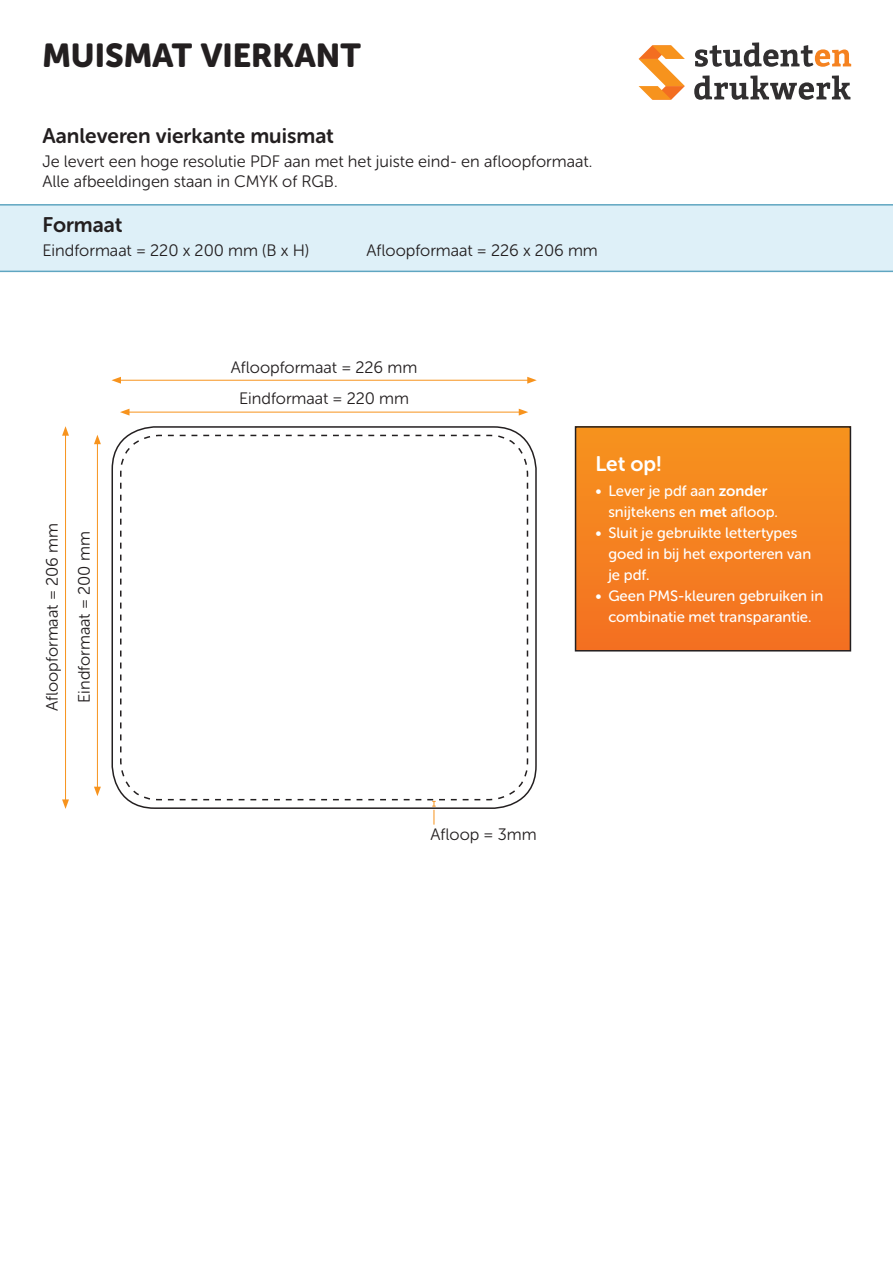
<style>
.page{position:relative;width:893px;height:1263px;background:#fff}
.page>*{position:absolute;margin:0;border:0;box-sizing:border-box;transform-origin:0 0}
.Titel{font:33px "Museo Sans Rounded 900";color:#231f20}
.Kop_1{font:21px "Museo Sans Rounded 700";color:#231f20}
.Kop_1-2{font:21px "Museo Sans Rounded 700";color:#fff}
.Tekst{font:16.5px "Museo Sans Rounded 300";color:#231f20}
.t1{font:15px/21px "Museo Sans Rounded 500";color:#fff}
.s1{font-family:"Museo Sans Rounded 700"}
</style>
<div class="page">
<hr style="left:127px;top:412px;width:394px;height:1px;background:#f7931d">
<svg style="left:120px;top:409px;width:9px;height:7px"></svg>
<svg style="left:519px;top:409px;width:9px;height:7px"></svg>
<hr style="left:119px;top:380px;width:411px;height:1px;background:#f7931d">
<svg style="left:112px;top:377px;width:9px;height:7px"></svg>
<svg style="left:527px;top:377px;width:10px;height:7px"></svg>
<hr style="left:97px;top:442px;width:1px;height:347px;background:#f7931d">
<svg style="left:94px;top:435px;width:7px;height:9px"></svg>
<svg style="left:94px;top:787px;width:7px;height:9px"></svg>
<hr style="left:65px;top:433px;width:1px;height:369px;background:#f7931d">
<svg style="left:62px;top:426px;width:7px;height:10px"></svg>
<svg style="left:62px;top:799px;width:7px;height:10px"></svg>
<svg style="left:639px;top:45px;width:46px;height:55px"></svg>
<svg style="left:695px;top:42px;width:156px;height:25px"></svg>
<svg style="left:694px;top:75px;width:156px;height:25px"></svg>
<div style="left:0;top:204px;width:893px;height:68px;background:#def0f8"></div>
<div style="left:575px;top:427px;width:275px;height:224px;background:linear-gradient(to bottom,#f6931e,#f37022)"></div>
<div style="left:575px;top:426px;width:276px;height:225px;border:2px solid #231f20"></div>
<svg style="left:168px;top:801px;width:315px;height:24px"></svg>
<svg style="left:119px;top:434px;width:410px;height:367px"></svg>
<p class="Titel" style="left:43px;top:37px;width:320px">MUISMAT VIERKANT</p>
<p class="Kop_1" style="left:43px;top:124px;width:293px">Aanleveren vierkante muismat</p>
<p class="Tekst" style="left:43px;top:153px;width:551px">Je levert een hoge resolutie PDF aan met het juiste eind- en afloopformaat.</p>
<p class="Tekst" style="left:43px;top:173px;width:297px">Alle afbeeldingen staan in CMYK of RGB.</p>
<p class="Kop_1" style="left:43px;top:213px;width:81px">Formaat</p>
<p class="Tekst" style="left:43px;top:242px;width:268px">Eindformaat = 220 x 200 mm (B x H)</p>
<p class="Tekst" style="left:367px;top:242px;width:233px">Afloopformaat = 226 x 206 mm</p>
<p class="Tekst" style="left:231px;top:358px;width:188px">Afloopformaat = 226 mm</p>
<p class="Tekst" style="left:43px;top:711px;width:189px;rotate:-90deg">Afloopformaat = 206 mm</p>
<p class="Tekst" style="left:75px;top:703px;width:173px;rotate:-90deg">Eindformaat = 200 mm</p>
<p class="Tekst" style="left:239px;top:390px;width:172px">Eindformaat = 220 mm</p>
<p class="Kop_1-2" style="left:596px;top:452px;width:68px">Let op!</p>
<p class="t1" style="left:608px;top:481px;width:171px;text-indent:-13px">• Lever je pdf aan <span class="s1">zonder </span>snijtekens en <span class="s1">met</span> afloop.</p>
<p class="t1" style="left:608px;top:523px;width:204px;text-indent:-13px">• Sluit je gebruikte lettertypes goed in bij het exporteren van je pdf.</p>
<p class="t1" style="left:596px;top:586px;width:229px;text-align:center">• Geen PMS-kleuren gebruiken in combinatie met transparantie.</p>
<p class="Tekst" style="left:431px;top:825px;width:108px">Afloop = 3mm</p>
</div>
